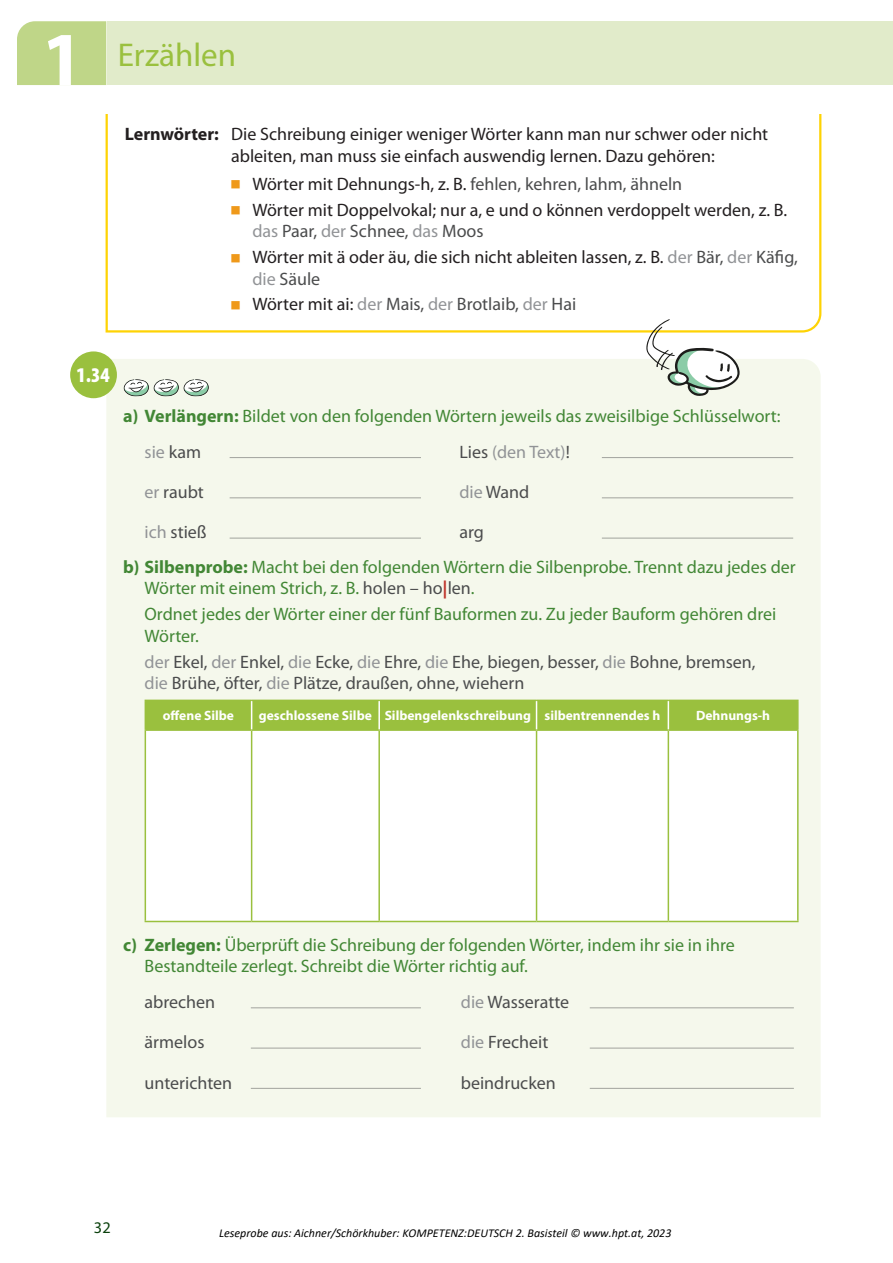
<style>
.page{position:relative;width:893px;height:1263px;background:#fff}
.page>*{position:absolute;margin:0;border:0;box-sizing:border-box;transform-origin:0 0}
.t1{font:700 76.8px "Myriad Pro";color:#fff}
.t2{font:33px "Myriad Pro";color:#9ac03e}
.t3{font:900 condensed 21px "Myriad Pro";color:#fff}
.t4{font:18px/36px "Myriad Pro";color:#428735}
.t5{font:18px/25.8px "Myriad Pro";color:#4b4c4d}
.t6{font:18px/21.6px "Myriad Pro";color:#231f20}
.t7{font:18px "Myriad Pro";color:#919396}
.t8{font:16.35px "Myriad Pro";color:#0b410d}
.t9{font:700 13.5px "Myriad Pro";color:#fff}
.t10{font:italic 12px "Calibri";color:#000}
.s1{font-weight:700}
.s2{color:#ef991a}
.s3{color:#231f20}
.s4{color:#919396}
.s5{color:#4b4c4d}
.s6{font-weight:700;color:#bf362d}
.s7{color:#428735}
</style>
<div class="page">
<div style="left:17px;top:21px;width:89px;height:64px;background:#bfd688"></div>
<div style="left:107px;top:21px;width:786px;height:64px;background:#e1ebca"></div>
<svg style="left:105px;top:114px;width:717px;height:219px"></svg>
<div style="left:106px;top:359px;width:715px;height:758px;background:#f5f8ec"></div>
<svg style="left:123px;top:379px;width:86px;height:17px"></svg>
<hr style="left:230px;top:457px;width:191px;height:1px;background:#4b4c4d">
<hr style="left:602px;top:457px;width:191px;height:1px;background:#4b4c4d">
<hr style="left:230px;top:497px;width:191px;height:1px;background:#4b4c4d">
<hr style="left:602px;top:497px;width:191px;height:1px;background:#4b4c4d">
<hr style="left:230px;top:538px;width:191px;height:1px;background:#4b4c4d">
<hr style="left:602px;top:538px;width:191px;height:1px;background:#4b4c4d">
<svg style="left:146px;top:731px;width:651px;height:190px"></svg>
<hr style="left:251px;top:731px;width:1px;height:190px;background:#9ac03e">
<hr style="left:378px;top:731px;width:2px;height:190px;background:#9ac03e">
<hr style="left:536px;top:731px;width:1px;height:190px;background:#9ac03e">
<hr style="left:668px;top:731px;width:1px;height:190px;background:#9ac03e">
<hr style="left:797px;top:731px;width:2px;height:190px;background:#9ac03e">
<hr style="left:145px;top:731px;width:1px;height:190px;background:#9ac03e">
<hr style="left:145px;top:921px;width:107px;height:1px;background:#9ac03e">
<hr style="left:252px;top:921px;width:127px;height:1px;background:#9ac03e">
<hr style="left:379px;top:921px;width:157px;height:1px;background:#9ac03e">
<hr style="left:536px;top:921px;width:132px;height:1px;background:#9ac03e">
<hr style="left:668px;top:921px;width:131px;height:1px;background:#9ac03e">
<hr style="left:668px;top:700px;width:131px;height:1px;background:#9ac03e">
<hr style="left:797px;top:701px;width:2px;height:28px;background:#9ac03e">
<hr style="left:145px;top:729px;width:107px;height:2px;background:#9ac03e">
<hr style="left:252px;top:729px;width:127px;height:2px;background:#9ac03e">
<hr style="left:379px;top:729px;width:157px;height:2px;background:#9ac03e">
<hr style="left:536px;top:729px;width:132px;height:2px;background:#9ac03e">
<hr style="left:668px;top:729px;width:131px;height:2px;background:#9ac03e">
<div style="left:145px;top:700px;width:652px;height:30px;background:#9ac03e"></div>
<hr style="left:251px;top:1007px;width:170px;height:1px;background:#4b4c4d">
<hr style="left:590px;top:1007px;width:204px;height:1px;background:#4b4c4d">
<hr style="left:251px;top:1048px;width:170px;height:1px;background:#4b4c4d">
<hr style="left:590px;top:1048px;width:204px;height:1px;background:#4b4c4d">
<hr style="left:251px;top:1088px;width:170px;height:1px;background:#4b4c4d">
<hr style="left:590px;top:1088px;width:204px;height:1px;background:#4b4c4d">
<div style="left:70px;top:351px;width:47px;height:47px;background:#9ac03e;border-radius:50%"></div>
<svg style="left:646px;top:319px;width:94px;height:77px"></svg>
<h1 class="t1" style="left:41px;top:16px;width:44px">1</h1>
<h2 class="t2" style="left:118px;top:36px;width:120px">Erzählen</h2>
<p class="t6" style="left:231px;top:124px;width:539px;text-indent:-106px"><span class="s1">Lernwörter:</span> Die Schreibung einiger weniger Wörter kann man nur schwer oder nicht ableiten, man muss sie einfach auswendig lernen. Dazu gehören:</p>
<p class="t5" style="left:231px;top:171px;width:452px"><span class="s2">■</span> <span class="s3">Wörter mit Dehnungs-h, z. B.</span> fehlen, kehren, lahm, ähneln</p>
<p class="t6" style="left:252px;top:199px;width:536px;text-indent:-21px"><span class="s2">■</span> Wörter mit Doppelvokal; nur a, e und o können verdoppelt werden, z. B. <span class="s4">das</span> <span class="s5">Paar,</span> <span class="s4">der</span> <span class="s5">Schnee,</span> <span class="s4">das</span> <span class="s5">Moos</span></p>
<p class="t6" style="left:252px;top:247px;width:547px;text-indent:-21px"><span class="s2">■</span> Wörter mit ä oder äu, die sich nicht ableiten lassen, z. B. <span class="s4">der</span> <span class="s5">Bär,</span> <span class="s4">der</span> <span class="s5">Käfig, </span><span class="s4">die</span> <span class="s5">Säule</span></p>
<p class="t5" style="left:231px;top:292px;width:346px"><span class="s2">■</span> <span class="s3">Wörter mit ai:</span> <span class="s4">der</span> Mais, <span class="s4">der</span> Brotlaib, <span class="s4">der</span> Hai</p>
<p class="t3" style="left:77px;top:363px;width:35px">1.34</p>
<p class="t4" style="left:145px;top:398px;width:637px;text-indent:-21px"><span class="s1">a) Verlängern:</span> Bildet von den folgenden Wörtern jeweils das zweisilbige Schlüsselwort: <span class="s4">sie</span> <span class="s5">kam</span></p>
<p class="t7" style="left:459px;top:442px;width:112px"><span class="s5">Lies</span> (den Text)<span class="s5">!</span></p>
<p class="t5" style="left:145px;top:480px;width:61px"><span class="s4">er</span> raubt</p>
<p class="t5" style="left:459px;top:480px;width:72px"><span class="s4">die</span> Wand</p>
<p class="t5" style="left:145px;top:520px;width:64px"><span class="s4">ich</span> stieß</p>
<p class="t4" style="left:123px;top:516px;width:674px;line-height:34.3px;text-indent:336px"><span class="s5">arg<br></span><span class="s1">b) Silbenprobe:</span> Macht bei den folgenden Wörtern die Silbenprobe. Trennt dazu jedes der</p>
<p class="t4" style="left:145px;top:576px;width:633px;line-height:25.8px">Wörter mit einem Strich, z. B. <span class="s5">holen – ho</span><span class="s6">|</span><span class="s5">len</span>.<br>Ordnet jedes der Wörter einer der fünf Bauformen zu. Zu jeder Bauform gehören drei</p>
<p class="t5" style="left:145px;top:623px;width:613px"><span class="s7">Wörter.<br></span><span class="s4">der</span> Ekel, <span class="s4">der</span> Enkel, <span class="s4">die</span> Ecke, <span class="s4">die</span> Ehre, <span class="s4">die</span> Ehe, biegen, besser, <span class="s4">die</span> Bohne, bremsen,</p>
<p class="t5" style="left:145px;top:671px;width:381px"><span class="s4">die</span> Brühe, öfter, <span class="s4">die</span> Plätze, draußen, ohne, wiehern</p>
<p class="t9" style="left:163px;top:708px;width:73px">offene Silbe</p>
<p class="t9" style="left:259px;top:708px;width:403px">geschlossene Silbe Silbengelenkschreibung silbentrennendes h</p>
<p class="t9" style="left:696px;top:708px;width:76px">Dehnungs-h</p>
<p class="t4" style="left:145px;top:934px;width:592px;line-height:21.6px;text-indent:-21px"><span class="s1">c) Zerlegen:</span> Überprüft die Schreibung der folgenden Wörter, indem ihr sie in ihre<br>Bestandteile zerlegt. Schreibt die Wörter richtig auf.</p>
<p class="t5" style="left:145px;top:990px;width:72px">abrechen</p>
<p class="t5" style="left:461px;top:990px;width:110px"><span class="s4">die</span> Wasseratte</p>
<p class="t5" style="left:145px;top:1030px;width:61px">ärmelos</p>
<p class="t5" style="left:461px;top:1030px;width:89px"><span class="s4">die</span> Frecheit</p>
<p class="t5" style="left:145px;top:1070px;width:89px">unterichten</p>
<p class="t5" style="left:461px;top:1070px;width:96px">beindrucken</p>
<p class="t8" style="left:94px;top:1219px;width:18px">32</p>
<p class="t10" style="left:219px;top:1225px;width:454px">Leseprobe aus: Aichner/Schörkhuber: KOMPETENZ:DEUTSCH 2. Basisteil © www.hpt.at, 2023</p>
</div>
